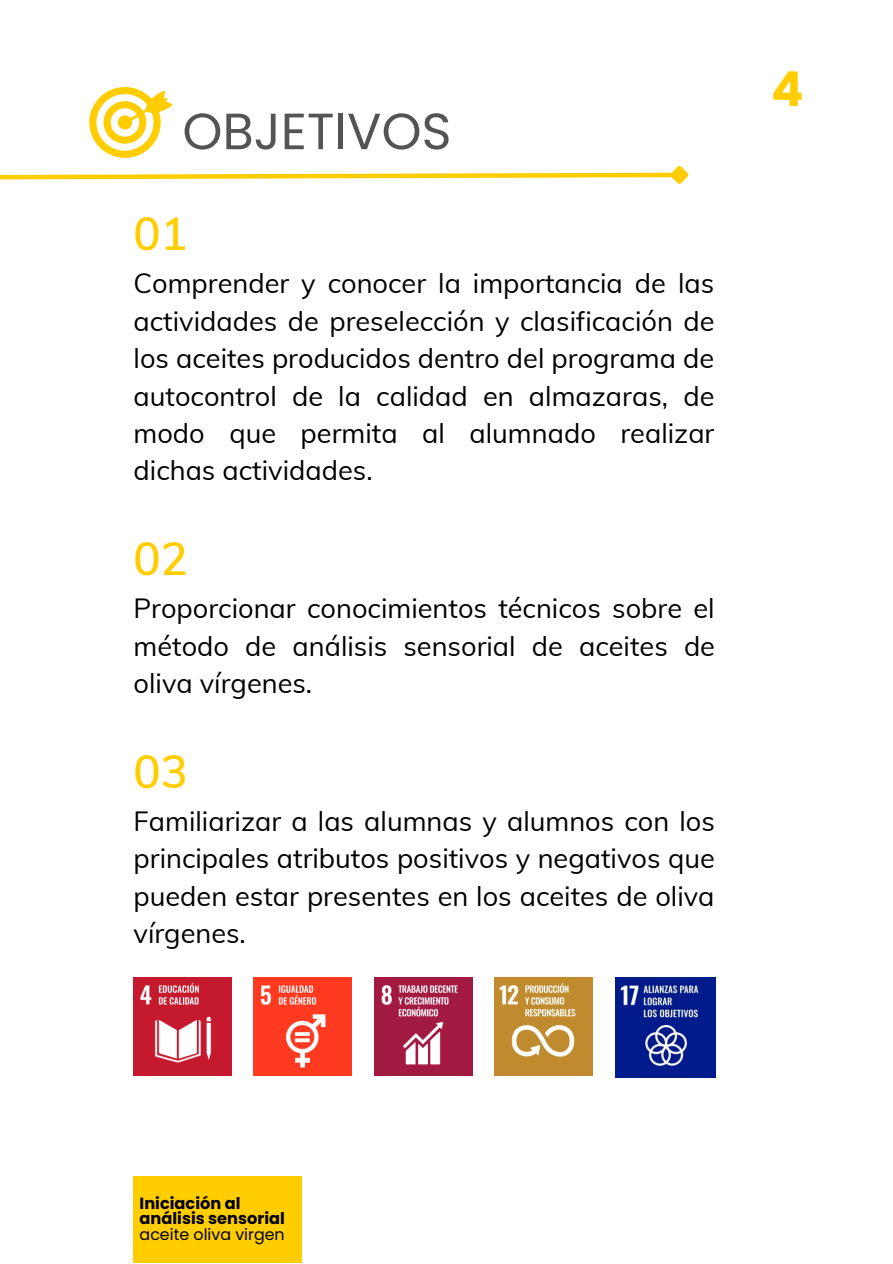
<style>
.page{position:relative;width:893px;height:1264px;background:#fff}
.page>*{position:absolute;margin:0;border:0;box-sizing:border-box;transform-origin:0 0}
.t1{font:51px "Poppins";color:#545454}
.t2{font:700 48px "Poppins";color:#ffcd00}
.t3{font:600 45.3px "Muli";color:#ffcd00}
.t4{font:27.15px/37.3px "Muli";color:#000;text-align:justify}
.t5{font:700 16.2px/14.4px "Poppins";color:#000}
.t6{font:15.9px "Poppins";color:#000}
</style>
<div class="page">
<svg style="left:0;top:87px;width:689px;height:97px"></svg>
<div style="left:133px;top:1176px;width:169px;height:86px;background:#ffcd00"></div>
<img style="left:133px;top:977px;width:98px;height:98px">
<img style="left:254px;top:977px;width:98px;height:98px">
<img style="left:374px;top:977px;width:98px;height:98px">
<img style="left:495px;top:977px;width:97px;height:98px">
<img style="left:615px;top:977px;width:100px;height:100px">
<h1 class="t1" style="left:182px;top:102px;width:270px">OBJETIVOS</h1>
<h3 class="t3" style="left:133px;top:201px;width:56px">01</h3>
<p class="t4" style="left:133px;top:264px;width:582px">Comprender y conocer la importancia de las actividades de preselección y clasificación de los aceites producidos dentro del programa de autocontrol de la calidad en almazaras, de modo que permita al alumnado realizar dichas actividades.</p>
<h3 class="t3" style="left:133px;top:526px;width:56px">02</h3>
<p class="t4" style="left:133px;top:588px;width:583px">Proporcionar conocimientos técnicos sobre el método de análisis sensorial de aceites de oliva vírgenes.</p>
<h3 class="t3" style="left:133px;top:738px;width:56px">03</h3>
<p class="t4" style="left:133px;top:801px;width:583px">Familiarizar a las alumnas y alumnos con los principales atributos positivos y negativos que pueden estar presentes en los aceites de oliva vírgenes.</p>
<h2 class="t2" style="left:771px;top:61px;width:34px">4</h2>
<p class="t5" style="left:140px;top:1196px;width:147px">Iniciación al análisis sensorial</p>
<p class="t6" style="left:140px;top:1225px;width:147px">aceite oliva virgen</p>
</div>
